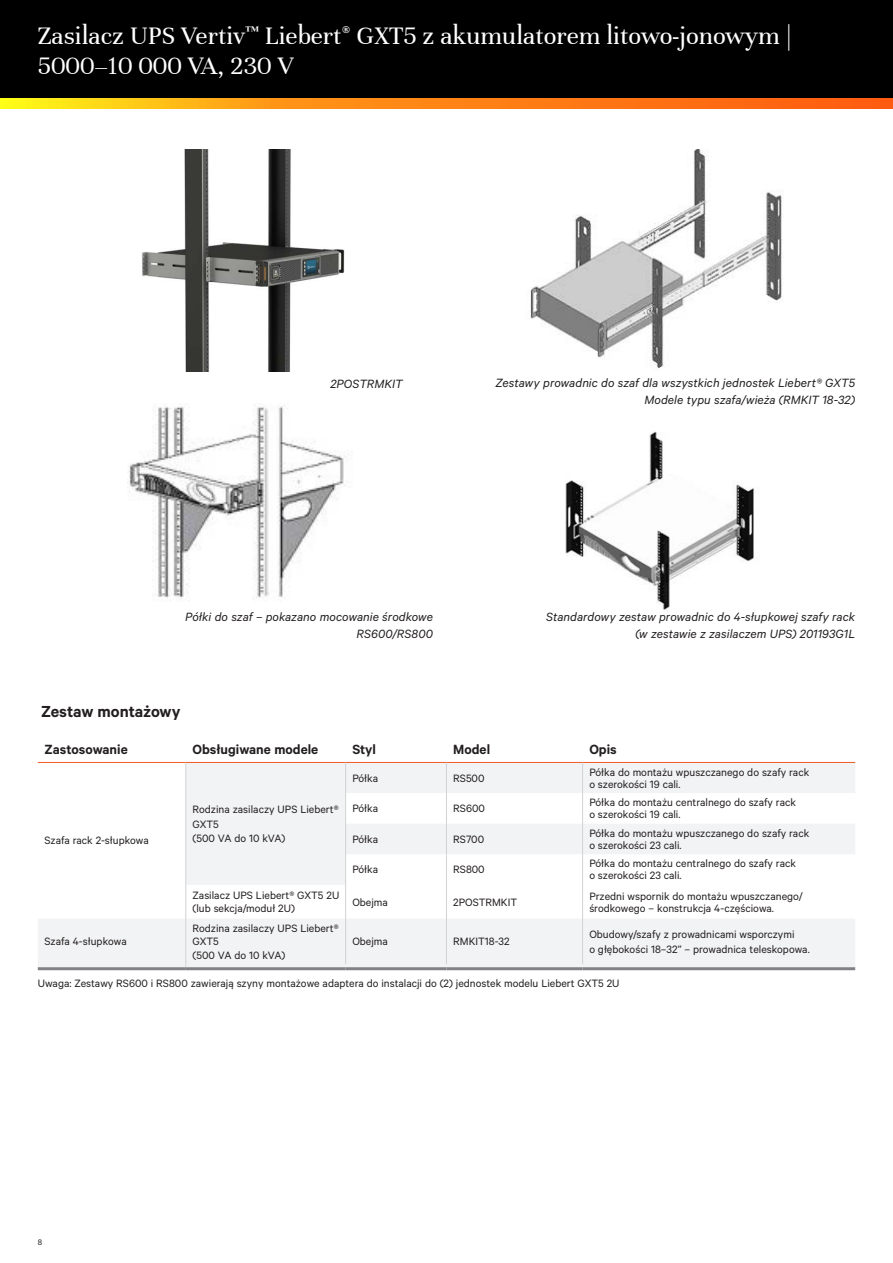
<style>
.page{position:relative;width:893px;height:1263px;background:#fff}
.page>*{position:absolute;margin:0;border:0;box-sizing:border-box;transform-origin:0 0}
.t1{font:27px/30px "Unna";color:#fff}
.Vertiv_Heading{font:600 18px "Calibre";letter-spacing:-.005em;color:#231f20}
.Table_Header_Black{font:600 15px "Calibre";color:#231f20}
.Vertiv_Caption{font:italic 13.5px "Calibre";letter-spacing:.005em;color:#231f20}
.Table_Body{font:12px/12px "Calibre";color:#231f20}
.t2{font:9px "Calibre";color:#231f20}
</style>
<div class="page">
<div style="left:0;top:0;width:893px;height:108px;background:#000"></div>
<svg style="left:0;top:98px;width:893px;height:11px"></svg>
<img style="left:141px;top:150px;width:204px;height:222px">
<img style="left:530px;top:149px;width:253px;height:219px">
<img style="left:565px;top:431px;width:190px;height:180px">
<img style="left:127px;top:405px;width:219px;height:196px">
<svg style="left:38px;top:763px;width:817px;height:204px;fill:#f2f3f4"></svg>
<hr style="left:38px;top:967px;width:148px;height:3px;background:#808285">
<hr style="left:186px;top:967px;width:160px;height:3px;background:#808285">
<hr style="left:346px;top:967px;width:100px;height:3px;background:#808285">
<hr style="left:446px;top:967px;width:137px;height:3px;background:#808285">
<hr style="left:583px;top:967px;width:272px;height:3px;background:#808285">
<hr style="left:38px;top:762px;width:148px;height:1px;background:#f15b24">
<hr style="left:186px;top:762px;width:160px;height:1px;background:#f15b24">
<hr style="left:346px;top:762px;width:100px;height:1px;background:#f15b24">
<hr style="left:446px;top:762px;width:137px;height:1px;background:#f15b24">
<hr style="left:583px;top:762px;width:272px;height:1px;background:#f15b24">
<hr style="left:186px;top:763px;width:1px;height:30px;background:#d1d2d4">
<hr style="left:186px;top:793px;width:1px;height:31px;background:#d1d2d4">
<hr style="left:186px;top:824px;width:1px;height:30px;background:#d1d2d4">
<hr style="left:186px;top:854px;width:1px;height:31px;background:#d1d2d4">
<hr style="left:345px;top:763px;width:1px;height:30px;background:#d1d2d4">
<hr style="left:446px;top:763px;width:1px;height:30px;background:#d1d2d4">
<hr style="left:582px;top:763px;width:1px;height:30px;background:#d1d2d4">
<hr style="left:345px;top:793px;width:1px;height:31px;background:#d1d2d4">
<hr style="left:446px;top:793px;width:1px;height:31px;background:#d1d2d4">
<hr style="left:582px;top:793px;width:1px;height:31px;background:#d1d2d4">
<hr style="left:345px;top:824px;width:1px;height:30px;background:#d1d2d4">
<hr style="left:446px;top:824px;width:1px;height:30px;background:#d1d2d4">
<hr style="left:582px;top:824px;width:1px;height:30px;background:#d1d2d4">
<hr style="left:345px;top:854px;width:1px;height:31px;background:#d1d2d4">
<hr style="left:446px;top:854px;width:1px;height:31px;background:#d1d2d4">
<hr style="left:582px;top:854px;width:1px;height:31px;background:#d1d2d4">
<hr style="left:186px;top:885px;width:1px;height:34px;background:#d1d2d4">
<hr style="left:345px;top:885px;width:1px;height:34px;background:#d1d2d4">
<hr style="left:446px;top:885px;width:1px;height:34px;background:#d1d2d4">
<hr style="left:582px;top:885px;width:1px;height:34px;background:#d1d2d4">
<hr style="left:186px;top:919px;width:1px;height:45px;background:#d1d2d4">
<hr style="left:345px;top:919px;width:1px;height:45px;background:#d1d2d4">
<hr style="left:446px;top:919px;width:1px;height:45px;background:#d1d2d4">
<hr style="left:582px;top:919px;width:1px;height:45px;background:#d1d2d4">
<h1 class="t1" style="left:38px;top:21px;width:756px">Zasilacz UPS Vertiv<sup>™</sup> Liebert<sup>®</sup> GXT5 z akumulatorem litowo-jonowym |<br>5000–10 000 VA, 230 V</h1>
<p class="Vertiv_Caption" style="left:330px;top:376px;width:74px">2POSTRMKIT</p>
<p class="Vertiv_Caption" style="left:495px;top:375px;width:361px">Zestawy prowadnic do szaf dla wszystkich jednostek Liebert® GXT5</p>
<p class="Vertiv_Caption" style="left:644px;top:391px;width:212px">Modele typu szafa/wieża (RMKIT 18-32)</p>
<p class="Vertiv_Caption" style="left:185px;top:609px;width:249px">Półki do szaf – pokazano mocowanie środkowe</p>
<p class="Vertiv_Caption" style="left:356px;top:625px;width:78px">RS600/RS800</p>
<p class="Vertiv_Caption" style="left:546px;top:609px;width:311px">Standardowy zestaw prowadnic do 4-słupkowej szafy rack</p>
<p class="Vertiv_Caption" style="left:635px;top:625px;width:221px">(w zestawie z zasilaczem UPS) 201193G1L</p>
<p class="Vertiv_Heading" style="left:41px;top:700px;width:141px">Zestaw montażowy</p>
<p class="Table_Header_Black" style="left:45px;top:740px;width:85px">Zastosowanie</p>
<p class="Table_Header_Black" style="left:193px;top:740px;width:127px">Obsługiwane modele</p>
<p class="Table_Header_Black" style="left:352px;top:740px;width:25px">Styl</p>
<p class="Table_Header_Black" style="left:453px;top:740px;width:38px">Model</p>
<p class="Table_Header_Black" style="left:589px;top:740px;width:29px">Opis</p>
<p class="Table_Body" style="left:45px;top:834px;width:106px">Szafa rack 2-słupkowa</p>
<p class="Table_Body" style="left:193px;top:802px;width:148px;line-height:14.4px">Rodzina zasilaczy UPS Liebert®<br>GXT5</p>
<p class="Table_Body" style="left:193px;top:832px;width:94px">(500 VA do 10 kVA)</p>
<p class="Table_Body" style="left:193px;top:889px;width:148px">Zasilacz UPS Liebert® GXT5 2U</p>
<p class="Table_Body" style="left:193px;top:902px;width:104px">(lub sekcja/moduł 2U)</p>
<p class="Table_Body" style="left:352px;top:771px;width:27px">Półka</p>
<p class="Table_Body" style="left:453px;top:771px;width:33px">RS500</p>
<p class="Table_Body" style="left:589px;top:765px;width:221px">Półka do montażu wpuszczanego do szafy rack o szerokości 19 cali.</p>
<p class="Table_Body" style="left:352px;top:802px;width:27px">Półka</p>
<p class="Table_Body" style="left:453px;top:802px;width:33px">RS600</p>
<p class="Table_Body" style="left:589px;top:796px;width:208px">Półka do montażu centralnego do szafy rack o szerokości 19 cali.</p>
<p class="Table_Body" style="left:352px;top:833px;width:27px">Półka</p>
<p class="Table_Body" style="left:453px;top:833px;width:32px">RS700</p>
<p class="Table_Body" style="left:589px;top:827px;width:221px">Półka do montażu wpuszczanego do szafy rack o szerokości 23 cali.</p>
<p class="Table_Body" style="left:352px;top:863px;width:27px">Półka</p>
<p class="Table_Body" style="left:453px;top:863px;width:33px">RS800</p>
<p class="Table_Body" style="left:589px;top:857px;width:208px">Półka do montażu centralnego do szafy rack o szerokości 23 cali.</p>
<p class="Table_Body" style="left:352px;top:895px;width:37px">Obejma</p>
<p class="Table_Body" style="left:453px;top:895px;width:65px">2POSTRMKIT</p>
<p class="Table_Body" style="left:589px;top:889px;width:215px">Przedni wspornik do montażu wpuszczanego/ środkowego – konstrukcja 4-częściowa.</p>
<p class="Table_Body" style="left:193px;top:921px;width:148px;line-height:13.5px">Rodzina zasilaczy UPS Liebert®<br>GXT5</p>
<p class="Table_Body" style="left:193px;top:949px;width:94px">(500 VA do 10 kVA)</p>
<p class="Table_Body" style="left:352px;top:935px;width:37px">Obejma</p>
<p class="Table_Body" style="left:453px;top:935px;width:58px">RMKIT18-32</p>
<p class="Table_Body" style="left:589px;top:927px;width:222px;line-height:14.4px">Obudowy/szafy z prowadnicami wsporczymi<br>o głębokości 18–32” – prowadnica teleskopowa.</p>
<p class="Table_Body" style="left:38px;top:976px;width:583px">Uwaga: Zestawy RS600 i RS800 zawierają szyny montażowe adaptera do instalacji do (2) jednostek modelu Liebert GXT5 2U</p>
<p class="Table_Body" style="left:45px;top:935px;width:84px">Szafa 4-słupkowa</p>
<p class="t2" style="left:38px;top:1236px;width:6px">8</p>
</div>
